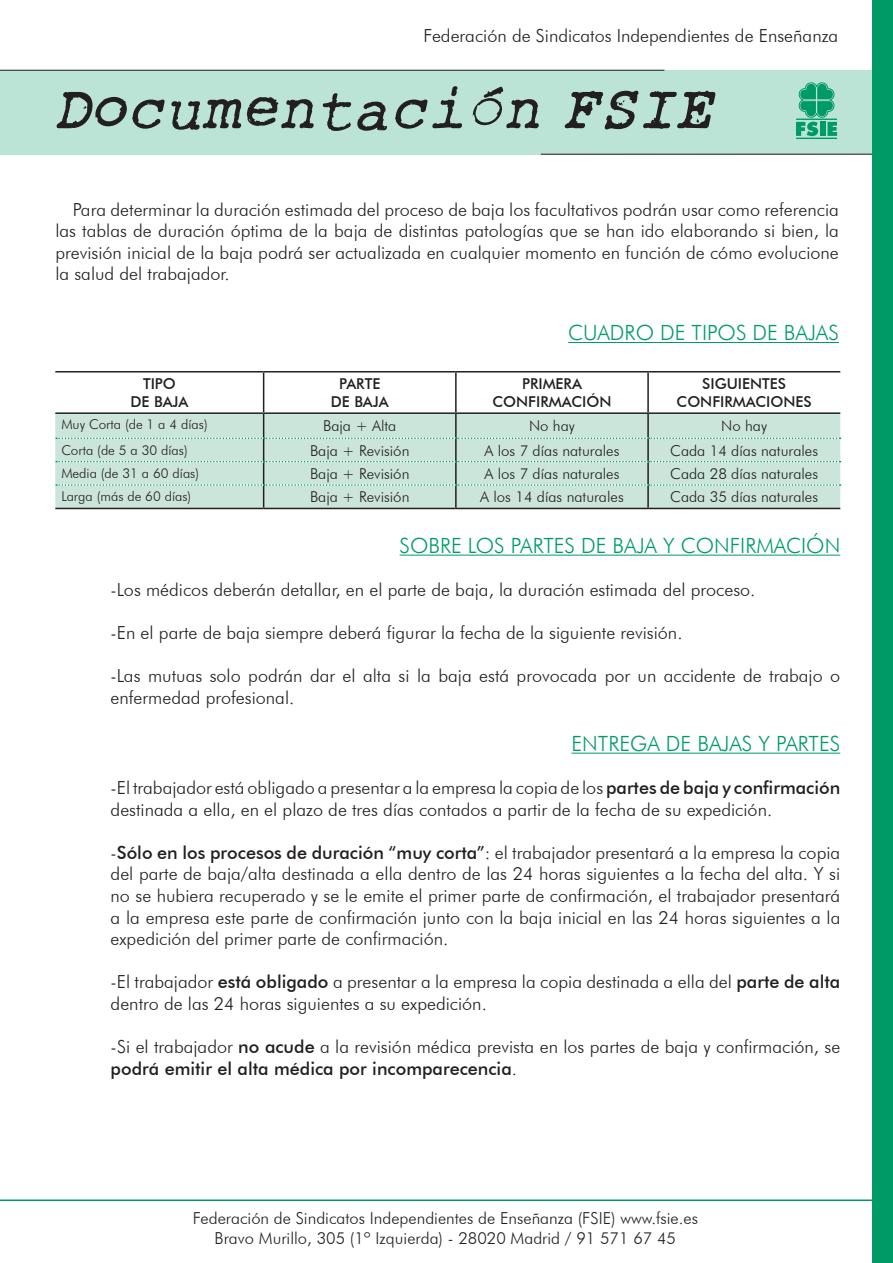
<style>
.page{position:relative;width:893px;height:1263px;background:#fff}
.page>*{position:absolute;margin:0;border:0;box-sizing:border-box;transform-origin:0 0}
.t1{font:italic 700 63px "Rough Typewriter";color:#231f20}
.t2{font:300 21px "Futura BT";color:#009c68}
.t3{font:300 18px/21.6px "Futura BT";color:#231f20}
.t4{font:300 16.5px/19.8px "Futura BT";color:#231f20;text-align:center}
.t5{font:300 15px "Futura BT";color:#231f20}
.t6{font:500 15px "Futura BT";color:#231f20}
.t7{font:300 13.5px "Futura BT";color:#231f20}
.s1{font-weight:500}
</style>
<div class="page">
<div style="left:0;top:70px;width:893px;height:85px;background:#bbe4d6"></div>
<hr style="left:0;top:70px;width:664px;height:1px;background:#231f20">
<hr style="left:541px;top:154px;width:352px;height:1px;background:#231f20">
<hr style="left:796px;top:138px;width:41px;height:1px;background:#009a67">
<svg style="left:796px;top:82px;width:41px;height:54px"></svg>
<hr style="left:0;top:1199px;width:893px;height:2px;background:#009a67">
<div style="left:872px;top:1px;width:21px;height:1262px;background:#009a67"></div>
<hr style="left:568px;top:342px;width:271px;height:1px;background:#009c68">
<hr style="left:264px;top:371px;width:192px;height:1px;background:#231f20">
<hr style="left:456px;top:371px;width:192px;height:1px;background:#231f20">
<hr style="left:455px;top:372px;width:2px;height:40px;background:#231f20">
<hr style="left:55px;top:371px;width:209px;height:1px;background:#231f20">
<hr style="left:263px;top:372px;width:1px;height:40px;background:#231f20">
<hr style="left:647px;top:372px;width:2px;height:40px;background:#231f20">
<hr style="left:648px;top:371px;width:192px;height:1px;background:#231f20">
<svg style="left:56px;top:414px;width:784px;height:94px;background:#c7e2d7"></svg>
<hr style="left:55px;top:412px;width:209px;height:2px;background:#231f20">
<hr style="left:264px;top:412px;width:192px;height:2px;background:#231f20">
<hr style="left:456px;top:412px;width:192px;height:2px;background:#231f20">
<hr style="left:648px;top:412px;width:192px;height:2px;background:#231f20">
<hr style="left:55px;top:508px;width:209px;height:1px;background:#231f20">
<hr style="left:264px;top:508px;width:192px;height:1px;background:#231f20">
<hr style="left:456px;top:508px;width:192px;height:1px;background:#231f20">
<hr style="left:648px;top:508px;width:192px;height:1px;background:#231f20">
<hr style="left:400px;top:555px;width:440px;height:1px;background:#009c68">
<hr style="left:571px;top:753px;width:269px;height:1px;background:#009c68">
<p class="t3" style="left:424px;top:25px;width:416px">Federación de Sindicatos Independientes de Enseñanza</p>
<h1 class="t1" style="left:54px;top:73px;width:661px">Documentación FSIE</h1>
<p class="t3" style="left:55px;top:198px;width:785px;text-align:justify;text-indent:18px">Para determinar la duración estimada del proceso de baja los facultativos podrán usar como referencia las tablas de duración óptima de la baja de distintas patologías que se han ido elaborando si bien, la previsión inicial de la baja podrá ser actualizada en cualquier momento en función de cómo evolucione la salud del trabajador.</p>
<p class="t6" style="left:143px;top:375px;width:34px">TIPO</p>
<p class="t6" style="left:130px;top:393px;width:60px">DE BAJA</p>
<p class="t6" style="left:339px;top:375px;width:43px">PARTE</p>
<p class="t6" style="left:331px;top:393px;width:60px">DE BAJA</p>
<p class="t2" style="left:568px;top:320px;width:272px">CUADRO DE TIPOS DE BAJAS</p>
<p class="t6" style="left:522px;top:375px;width:61px">PRIMERA</p>
<p class="t6" style="left:492px;top:393px;width:121px">CONFIRMACIÓN</p>
<p class="t6" style="left:702px;top:375px;width:85px">SIGUIENTES</p>
<p class="t6" style="left:677px;top:393px;width:137px">CONFIRMACIONES</p>
<p class="t7" style="left:61px;top:416px;width:148px">Muy Corta (de 1 a 4 días)</p>
<p class="t5" style="left:323px;top:416px;width:75px">Baja + Alta</p>
<p class="t5" style="left:529px;top:416px;width:47px">No hay</p>
<p class="t5" style="left:721px;top:416px;width:47px">No hay</p>
<p class="t7" style="left:61px;top:441px;width:128px">Corta (de 5 a 30 días)</p>
<p class="t5" style="left:310px;top:441px;width:101px">Baja + Revisión</p>
<p class="t5" style="left:484px;top:441px;width:136px">A los 7 días naturales</p>
<p class="t5" style="left:670px;top:441px;width:149px">Cada 14 días naturales</p>
<p class="t7" style="left:61px;top:465px;width:139px">Media (de 31 a 60 días)</p>
<p class="t5" style="left:310px;top:465px;width:101px">Baja + Revisión</p>
<p class="t5" style="left:484px;top:465px;width:136px">A los 7 días naturales</p>
<p class="t5" style="left:670px;top:465px;width:149px">Cada 28 días naturales</p>
<p class="t7" style="left:61px;top:488px;width:131px">Larga (más de 60 días)</p>
<p class="t5" style="left:310px;top:488px;width:101px">Baja + Revisión</p>
<p class="t5" style="left:480px;top:488px;width:145px">A los 14 días naturales</p>
<p class="t5" style="left:670px;top:488px;width:149px">Cada 35 días naturales</p>
<p class="t2" style="left:400px;top:533px;width:442px">SOBRE LOS PARTES DE BAJA Y CONFIRMACIÓN</p>
<p class="t3" style="left:111px;top:579px;width:646px">-Los médicos deberán detallar, en el parte de baja, la duración estimada del proceso.</p>
<p class="t3" style="left:111px;top:622px;width:573px">-En el parte de baja siempre deberá figurar la fecha de la siguiente revisión.</p>
<p class="t3" style="left:111px;top:665px;width:731px">-Las mutuas solo podrán dar el alta si la baja está provocada por un accidente de trabajo o enfermedad profesional.</p>
<p class="t2" style="left:571px;top:731px;width:270px">ENTREGA DE BAJAS Y PARTES</p>
<p class="t3" style="left:111px;top:777px;width:731px">-El trabajador está obligado a presentar a la empresa la copia de los <span class="s1">partes de baja y confirmación </span>destinada a ella, en el plazo de tres días contados a partir de la fecha de su expedición.</p>
<p class="t3" style="left:111px;top:841px;width:731px;text-align:justify">-<span class="s1">Sólo en los procesos de duración “muy corta”</span>: el trabajador presentará a la empresa la copia del parte de baja/alta destinada a ella dentro de las 24 horas siguientes a la fecha del alta. Y si no se hubiera recuperado y se le emite el primer parte de confirmación, el trabajador presentará a la empresa este parte de confirmación junto con la baja inicial en las 24 horas siguientes a la expedición del primer parte de confirmación.</p>
<p class="t3" style="left:111px;top:971px;width:731px">-El trabajador <span class="s1">está obligado</span> a presentar a la empresa la copia destinada a ella del <span class="s1">parte de alta </span>dentro de las 24 horas siguientes a su expedición.</p>
<p class="t3" style="left:111px;top:1036px;width:731px">-Si el trabajador <span class="s1">no acude</span> a la revisión médica prevista en los partes de baja y confirmación, se <span class="s1">podrá emitir el alta médica por incomparecencia</span>.</p>
<p class="t4" style="left:193px;top:1208px;width:507px">Federación de Sindicatos Independientes de Enseñanza (FSIE) www.fsie.es<br>Bravo Murillo, 305 (1º Izquierda) - 28020 Madrid / 91 571 67 45</p>
</div>
